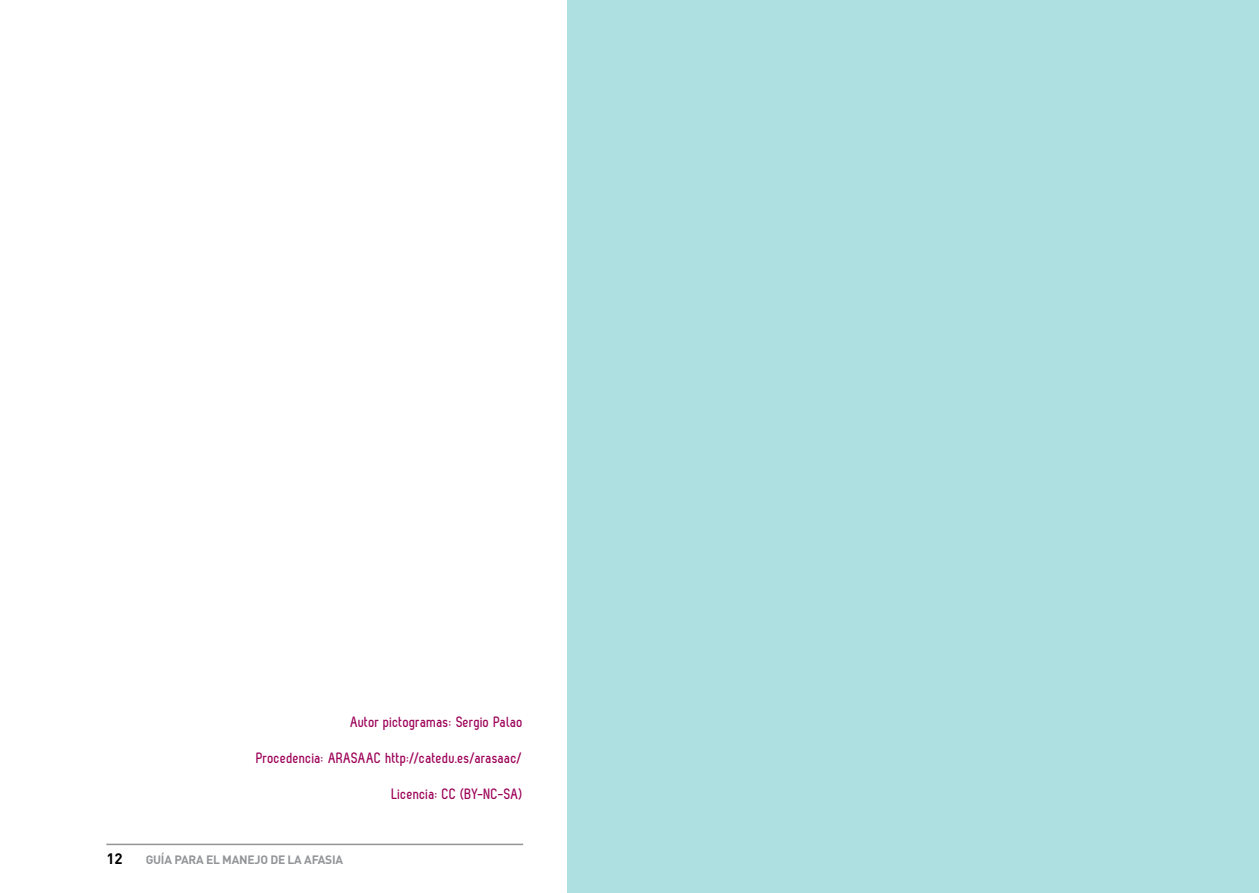
<style>
.page{position:relative;width:1259px;height:893px;background:#fff}
.page>*{position:absolute;margin:0;border:0;box-sizing:border-box;transform-origin:0 0}
.t1{font:700 15px "Zag";letter-spacing:.01em;color:#9c0058}
.t2{font:700 15px "DIN Pro";color:#000}
.t3{font:700 12px "DIN Pro";letter-spacing:-.02em;color:#939598}
</style>
<div class="page">
<div style="left:567px;top:0;width:62px;height:893px;background:#aedfe1"></div>
<hr style="left:106px;top:844px;width:417px;height:1px;background:#939598">
<div style="left:629px;top:0;width:630px;height:893px;background:#aedfe1"></div>
<p class="t1" style="left:350px;top:713px;width:174px">Autor pictogramas: Sergio Palao</p>
<p class="t1" style="left:256px;top:749px;width:81px">Procedencia: ARASAAC</p>
<p class="t1" style="left:386px;top:749px;width:139px">http://catedu.es/arasaac/</p>
<p class="t1" style="left:392px;top:785px;width:133px">Licencia: CC (BY-NC-SA)</p>
<p class="t2" style="left:106px;top:849px;width:18px">12</p>
<p class="t3" style="left:146px;top:852px;width:199px">GUÍA PARA EL MANEJO DE LA AFASIA</p>
</div>
